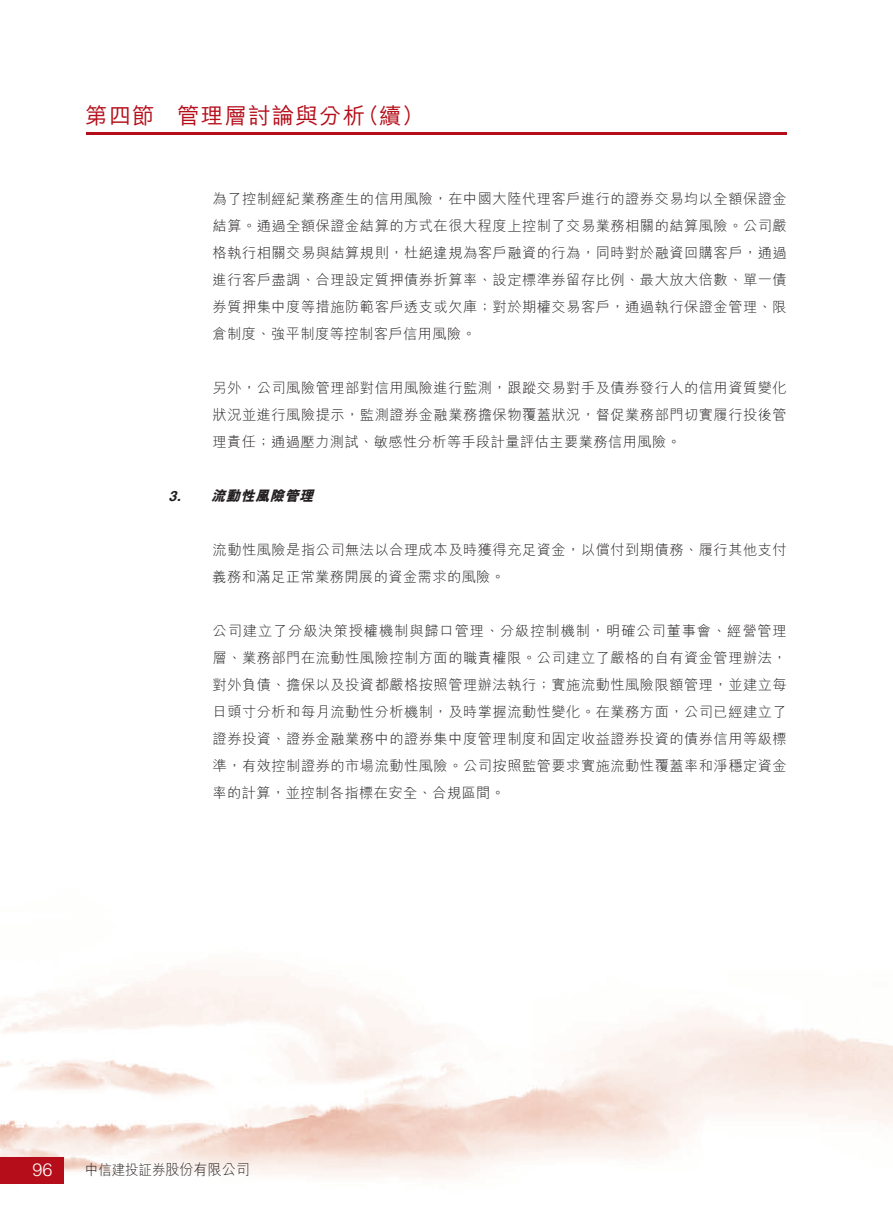
<style>
.page{position:relative;width:893px;height:1212px;background:#fff}
.page>*{position:absolute;margin:0;border:0;box-sizing:border-box;transform-origin:0 0}
.t1{font:500 22.5px "M Hei HK";letter-spacing:.05em;color:#b50e1a}
.t2{font:300 18px "Helvetica LT Std";color:#fff}
.t3{font:300 14.25px/27px "M Hei HK";letter-spacing:.035em;color:#231f20;text-align:justify}
.t4{font:300 14.25px "M Hei HK";letter-spacing:.035em;color:#231f20;scale:.94 1}
.t5{font:italic 800 14.25px "M Hei HK";color:#231f20}
.s1{font-family:"Helvetica LT Std";font-weight:700}
.s2{font-size:15px}
</style>
<div class="page">
<img style="left:0;top:132px;width:893px;height:1052px">
<div style="left:0;top:1157px;width:64px;height:26px;background:#b50e1a"></div>
<hr style="left:86px;top:133px;width:701px;height:2px;background:#b50e1a">
<h1 class="t1" style="left:85px;top:99px;width:341px">第四節 管理層討論與分析（續）</h1>
<p class="t3" style="left:213px;top:185px;width:576px">為了控制經紀業務產生的信用風險，在中國大陸代理客戶進行的證券交易均以全額保證金結算。通過全額保證金結算的方式在很大程度上控制了交易業務相關的結算風險。公司嚴格執行相關交易與結算規則，杜絕違規為客戶融資的行為，同時對於融資回購客戶，通過進行客戶盡調、合理設定質押債券折算率、設定標準券留存比例、最大放大倍數、單一債券質押集中度等措施防範客戶透支或欠庫；對於期權交易客戶，通過執行保證金管理、限倉制度、強平制度等控制客戶信用風險。</p>
<p class="t3" style="left:213px;top:374px;width:576px">另外，公司風險管理部對信用風險進行監測，跟蹤交易對手及債券發行人的信用資質變化狀況並進行風險提示，監測證券金融業務擔保物覆蓋狀況，督促業務部門切實履行投後管理責任；通過壓力測試、敏感性分析等手段計量評估主要業務信用風險。</p>
<p class="t5" style="left:169px;top:489px;width:150px"><span class="s1">3.</span> 流動性風險管理</p>
<p class="t3" style="left:213px;top:536px;width:576px">流動性風險是指公司無法以合理成本及時獲得充足資金，以償付到期債務、履行其他支付義務和滿足正常業務開展的資金需求的風險。</p>
<p class="t3" style="left:213px;top:617px;width:576px">公司建立了分級決策授權機制與歸口管理、分級控制機制，明確公司董事會、經營管理層、業務部門在流動性風險控制方面的職責權限。公司建立了嚴格的自有資金管理辦法，對外負債、擔保以及投資都嚴格按照管理辦法執行；實施流動性風險限額管理，並建立每日頭寸分析和每月流動性分析機制，及時掌握流動性變化。在業務方面，公司已經建立了證券投資、證券金融業務中的證券集中度管理制度和固定收益證券投資的債券信用等級標準，有效控制證券的市場流動性風險。公司按照監管要求實施流動性覆蓋率和淨穩定資金率的計算，並控制各指標在安全、合規區間。</p>
<p class="t2" style="left:33px;top:1158px;width:22px">96</p>
<p class="t4" style="left:85px;top:1162px;width:177px">中信建投証券<span class="s2">股份有限公司</span></p>
</div>
